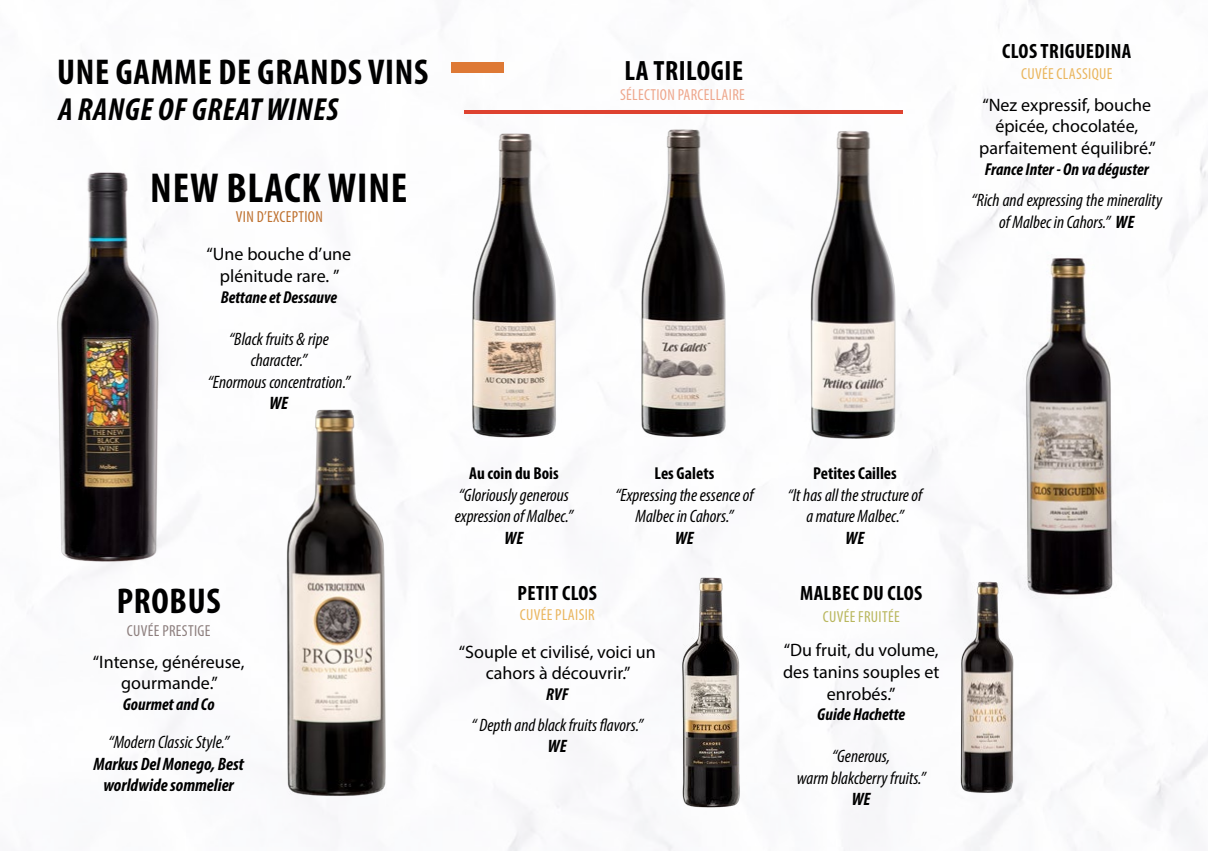
<style>
.page{position:relative;width:1208px;height:851px;background:#fff}
.page>*{position:absolute;margin:0;border:0;box-sizing:border-box;transform-origin:0 0}
.t1{font:700 condensed 42px "Myriad Pro";letter-spacing:.02em;color:#000}
.t2{font:700 condensed 36px "Myriad Pro";letter-spacing:.02em;color:#000}
.t3{font:italic 700 condensed 32px "Myriad Pro";letter-spacing:.02em;color:#000}
.t4{font:700 condensed 28px "Myriad Pro";letter-spacing:.02em;color:#000}
.t5{font:700 condensed 20.8px "Myriad Pro";letter-spacing:.02em;color:#000}
.t6{font:italic condensed 18px/21.6px "Myriad Pro";color:#000;text-align:center}
.t7{font:18px/21.6px "Myriad Pro";color:#000;text-align:center}
.t8{font:italic 700 condensed 18px/21.6px "Myriad Pro";color:#000;text-align:center}
.t9{font:italic 700 condensed 17.2px "Myriad Pro";color:#000}
.t10{font:700 condensed 17.2px "Myriad Pro";color:#000}
.t11{font:condensed 16px "Myriad Pro";letter-spacing:.02em;color:#eab65e}
.t12{font:condensed 16px "Myriad Pro";letter-spacing:.02em;color:#eea78d}
.t13{font:condensed 16px "Myriad Pro";letter-spacing:.02em;color:#be7130}
.t14{font:condensed 16px "Myriad Pro";letter-spacing:.02em;color:#8d7f7e}
.t15{font:condensed 16px "Myriad Pro";letter-spacing:.02em;color:#b9b75e}
.s1{font-size:17.2px}
.s2{font-weight:700}
</style>
<div class="page">
<img style="left:145px;top:0;width:1063px;height:850px">
<div style="left:451px;top:62px;width:52px;height:11px;background:#de7935"></div>
<hr style="left:463px;top:111px;width:439px;height:3px;background:#de4230">
<img style="left:57px;top:153px;width:146px;height:440px">
<img style="left:247px;top:362px;width:174px;height:467px">
<img style="left:659px;top:548px;width:103px;height:278px">
<img style="left:939px;top:559px;width:95px;height:256px">
<img style="left:998px;top:248px;width:137px;height:367px">
<img style="left:444px;top:88px;width:142px;height:382px">
<img style="left:612px;top:88px;width:142px;height:382px">
<img style="left:783px;top:86px;width:141px;height:381px">
<h2 class="t2" style="left:57px;top:49px;width:373px">UNE GAMME DE GRANDS VINS</h2>
<h3 class="t3" style="left:58px;top:89px;width:281px">A RANGE OF GREAT WINES</h3>
<h1 class="t1" style="left:150px;top:161px;width:259px">NEW BLACK WINE</h1>
<p class="t13" style="left:236px;top:207px;width:88px">VIN D’EXCEPTION</p>
<p class="t7" style="left:206px;top:243px;width:146px">“Une bouche d’une plénitude rare. ”</p>
<p class="t9" style="left:221px;top:286px;width:118px">Bettane et Dessauve</p>
<p class="t6" style="left:208px;top:327px;width:144px">“Black fruits &amp; ripe character.”<br>“Enormous concentration.”</p>
<p class="t8" style="left:269px;top:392px;width:20px">WE</p>
<h2 class="t2" style="left:117px;top:579px;width:105px">PROBUS</h2>
<p class="t14" style="left:127px;top:620px;width:85px">CUVÉE PRESTIGE</p>
<p class="t7" style="left:93px;top:650px;width:153px">“Intense, généreuse, gourmande.”</p>
<p class="t9" style="left:123px;top:693px;width:93px">Gourmet and Co</p>
<p class="t6" style="left:108px;top:730px;width:122px">“Modern Classic Style.”</p>
<p class="t8" style="left:93px;top:752px;width:152px">Markus Del Monego, Best worldwide sommelier</p>
<h3 class="t4" style="left:624px;top:53px;width:120px">LA TRILOGIE</h3>
<p class="t12" style="left:620px;top:85px;width:126px">SÉLECTION PARCELLAIRE</p>
<p class="t10" style="left:469px;top:462px;width:91px">Au coin du Bois</p>
<p class="t6" style="left:455px;top:483px;width:120px;text-align:left">“Gloriously generous expression of Malbec.”</p>
<p class="t8" style="left:504px;top:526px;width:20px">WE</p>
<p class="t10" style="left:654px;top:462px;width:61px">Les Galets</p>
<p class="t6" style="left:615px;top:483px;width:140px">“Expressing the essence of<br>Malbec in Cahors.”</p>
<p class="t8" style="left:675px;top:526px;width:20px">WE</p>
<p class="t10" style="left:813px;top:462px;width:85px">Petites Cailles</p>
<p class="t6" style="left:787px;top:483px;width:136px"><span class="s1">“</span>It has all the structure of a mature Malbec.”</p>
<p class="t8" style="left:845px;top:526px;width:20px">WE</p>
<p class="t5" style="left:517px;top:580px;width:81px">PETIT CLOS</p>
<p class="t5" style="left:800px;top:580px;width:124px">MALBEC DU CLOS</p>
<p class="t11" style="left:520px;top:605px;width:76px">CUVÉE PLAISIR</p>
<p class="t15" style="left:822px;top:607px;width:78px">CUVÉE FRUITÉE</p>
<p class="t7" style="left:459px;top:640px;width:198px">“Souple et civilisé, voici un cahors à découvrir.”</p>
<p class="t9" style="left:546px;top:683px;width:24px">RVF</p>
<p class="t6" style="left:471px;top:713px;width:173px">“ Depth and black fruits flavors.”</p>
<p class="t8" style="left:548px;top:735px;width:20px">WE</p>
<p class="t7" style="left:783px;top:639px;width:158px">“Du fruit, du volume, des tanins souples et enrobés.”</p>
<p class="t9" style="left:817px;top:703px;width:89px">Guide Hachette</p>
<p class="t6" style="left:796px;top:745px;width:130px">“Generous,<br>warm blakcberry fruits.”</p>
<p class="t8" style="left:851px;top:788px;width:20px">WE</p>
<p class="t5" style="left:1002px;top:38px;width:130px">CLOS TRIGUEDINA</p>
<p class="t11" style="left:1021px;top:64px;width:93px">CUVÉE CLASSIQUE</p>
<p class="t7" style="left:979px;top:94px;width:178px">“Nez expressif, bouche épicée, chocolatée, parfaitement équilibré.”</p>
<p class="t9" style="left:984px;top:158px;width:166px">France Inter - On va déguster</p>
<p class="t6" style="left:971px;top:189px;width:192px">“Rich and expressing the minerality of Malbec in Cahors.” <span class="s2">WE</span></p>
</div>
